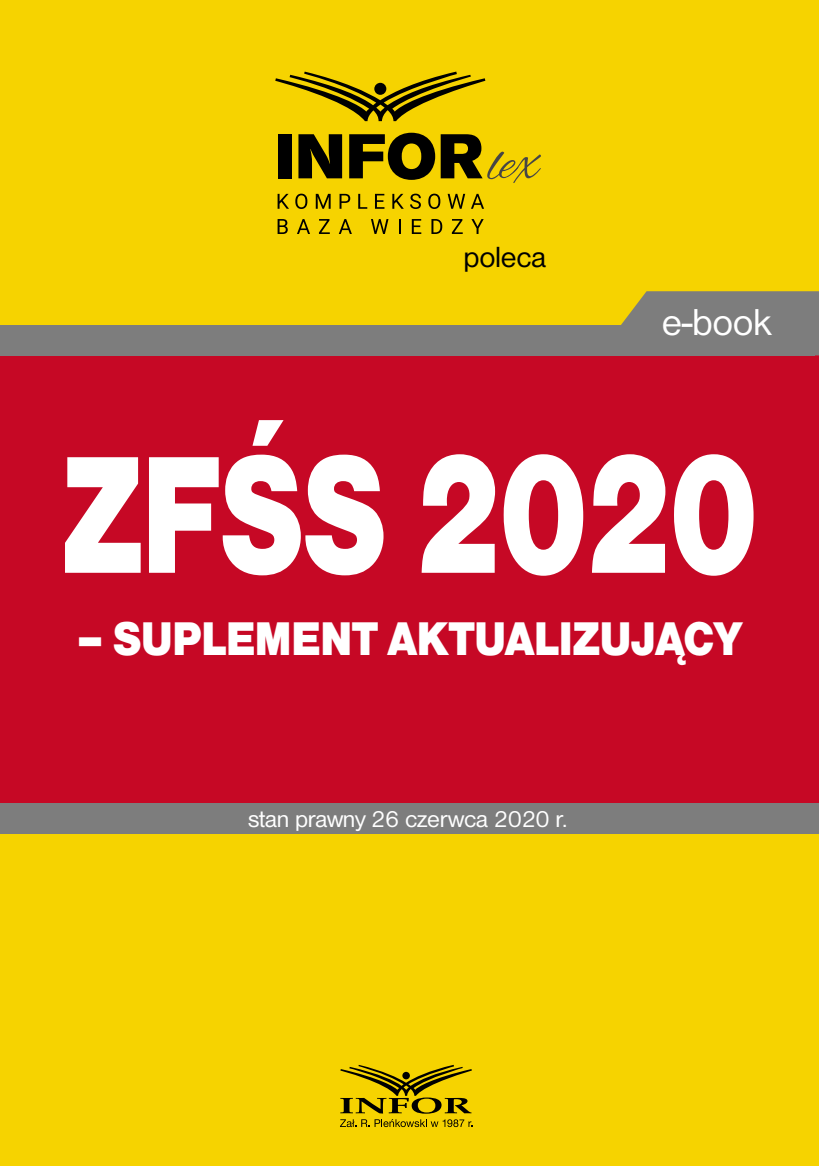
<style>
.page{position:relative;width:819px;height:1166px;background:#f6d300}
.page>*{position:absolute;margin:0;border:0;box-sizing:border-box;transform-origin:0 0}
.t1{font:173.25px "Nimbus San DEE Blac";letter-spacing:-.02em;color:#fff;scale:.75 1}
.t2{font:49px "Nimbus San DEE Blac";letter-spacing:-.02em;color:#fff;scale:.9 1}
.t3{font:38.85px "Nimbus San DEE";color:#fff}
.t4{font:30.28px "Nimbus San DEE";letter-spacing:-.01em;color:#000}
.t5{font:24.5px "Nimbus San DEE";letter-spacing:-.01em;color:#fff}
</style>
<div class="page">
<div style="left:0;top:325px;width:819px;height:492px;background:#c60825"></div>
<div style="left:0;top:803px;width:819px;height:31px;background:#7d7d7d"></div>
<div style="left:0;top:325px;width:814px;height:30px;background:#7d7d7d"></div>
<div style="left:621px;top:291px;width:198px;height:64px;background:#7d7d7d"></div>
<svg style="left:340px;top:1065px;width:132px;height:48px"></svg>
<svg style="left:340px;top:1119px;width:132px;height:8px"></svg>
<svg style="left:277px;top:194px;width:12px;height:15px"></svg>
<svg style="left:295px;top:194px;width:12px;height:15px"></svg>
<svg style="left:316px;top:194px;width:14px;height:15px"></svg>
<svg style="left:339px;top:194px;width:11px;height:15px"></svg>
<svg style="left:358px;top:194px;width:9px;height:15px"></svg>
<svg style="left:375px;top:194px;width:9px;height:15px"></svg>
<svg style="left:392px;top:194px;width:12px;height:15px"></svg>
<svg style="left:410px;top:194px;width:11px;height:15px"></svg>
<svg style="left:428px;top:194px;width:12px;height:15px"></svg>
<svg style="left:447px;top:194px;width:18px;height:15px"></svg>
<svg style="left:471px;top:194px;width:13px;height:15px"></svg>
<svg style="left:277px;top:219px;width:11px;height:15px"></svg>
<svg style="left:297px;top:219px;width:13px;height:15px"></svg>
<svg style="left:319px;top:219px;width:11px;height:15px"></svg>
<svg style="left:339px;top:219px;width:13px;height:15px"></svg>
<svg style="left:371px;top:219px;width:17px;height:15px"></svg>
<svg style="left:399px;top:219px;width:1px;height:15px"></svg>
<svg style="left:412px;top:219px;width:9px;height:15px"></svg>
<svg style="left:431px;top:219px;width:11px;height:15px"></svg>
<svg style="left:452px;top:219px;width:10px;height:15px"></svg>
<svg style="left:471px;top:219px;width:12px;height:15px"></svg>
<svg style="left:275px;top:72px;width:210px;height:49px"></svg>
<div style="left:374px;top:83px;width:12px;height:12px;background:#000;border-radius:50%"></div>
<div style="left:278px;top:134px;width:13px;height:44px;background:#000"></div>
<svg style="left:298px;top:134px;width:44px;height:44px"></svg>
<svg style="left:349px;top:133px;width:192px;height:50px"></svg>
<p class="t4" style="left:463px;top:240px;width:84px">poleca</p>
<h3 class="t3" style="left:661px;top:300px;width:111px">e-book</h3>
<h1 class="t1" style="left:61px;top:414px;width:929px">ZFŚS 2020</h1>
<h2 class="t2" style="left:77px;top:610px;width:741px">– SUPLEMENT AKTUALIZUJĄCY</h2>
<p class="t5" style="left:248px;top:805px;width:322px">stan prawny 26 czerwca 2020 r.</p>
</div>
